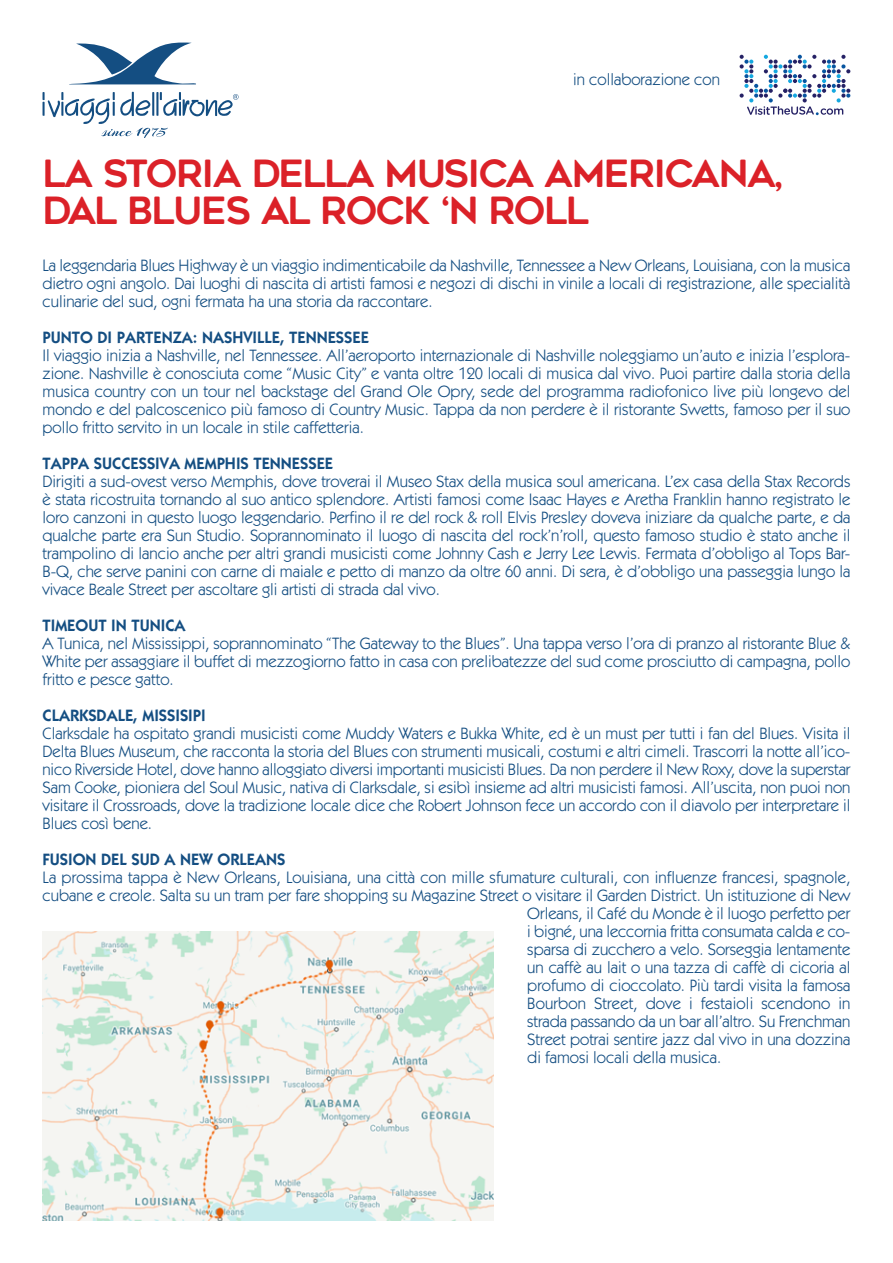
<style>
.page{position:relative;width:893px;height:1263px;background:#fff}
.page>*{position:absolute;margin:0;border:0;box-sizing:border-box;transform-origin:0 0}
.t1{font:37.5px/37.5px "Geometos Rounded";letter-spacing:-.04em;color:#db2128}
.t2{font:16.5px/18px "Itc Kabel LT";color:#144e82;text-align:justify}
.t3{font:600 16.5px "Itc Kabel LT";color:#144e82}
</style>
<div class="page">
<svg style="left:71px;top:43px;width:125px;height:41px"></svg>
<svg style="left:43px;top:92px;width:196px;height:46px"></svg>
<svg style="left:740px;top:55px;width:110px;height:60px"></svg>
<img style="left:43px;top:931px;width:450px;height:289px">
<p class="t2" style="left:573px;top:72px;width:148px">in collaborazione con</p>
<h1 class="t1" style="left:43px;top:155px;width:742px">LA STORIA DELLA MUSICA AMERICANA,<br>DAL BLUES AL ROCK ‘N ROLL</h1>
<p class="t2" style="left:43px;top:258px;width:809px">La leggendaria Blues Highway è un viaggio indimenticabile da Nashville, Tennessee a New Orleans, Louisiana, con la musica dietro ogni angolo. Dai luoghi di nascita di artisti famosi e negozi di dischi in vinile a locali di registrazione, alle specialità culinarie del sud, ogni fermata ha una storia da raccontare.</p>
<p class="t3" style="left:43px;top:332px;width:328px">PUNTO DI PARTENZA: NASHVILLE, TENNESSEE</p>
<p class="t2" style="left:43px;top:348px;width:809px">Il viaggio inizia a Nashville, nel Tennessee. All’aeroporto internazionale di Nashville noleggiamo un’auto e inizia l’esplora&shy;zione. Nashville è conosciuta come “Music City” e vanta oltre 120 locali di musica dal vivo. Puoi partire dalla storia della musica country con un tour nel backstage del Grand Ole Opry, sede del programma radiofonico live più longevo del mondo e del palcoscenico più famoso di Country Music. Tappa da non perdere è il ristorante Swetts, famoso per il suo pollo fritto servito in un locale in stile caffetteria.</p>
<p class="t3" style="left:43px;top:458px;width:292px">TAPPA SUCCESSIVA MEMPHIS TENNESSEE</p>
<p class="t2" style="left:43px;top:474px;width:809px">Dirigiti a sud-ovest verso Memphis, dove troverai il Museo Stax della musica soul americana. L’ex casa della Stax Records è stata ricostruita tornando al suo antico splendore. Artisti famosi come Isaac Hayes e Aretha Franklin hanno registrato le loro canzoni in questo luogo leggendario. Perfino il re del rock &amp; roll Elvis Presley doveva iniziare da qualche parte, e da qualche parte era Sun Studio. Soprannominato il luogo di nascita del rock’n’roll, questo famoso studio è stato anche il trampolino di lancio anche per altri grandi musicisti come Johnny Cash e Jerry Lee Lewis. Fermata d’obbligo al Tops Bar-B-Q, che serve panini con carne di maiale e petto di manzo da oltre 60 anni. Di sera, è d’obbligo una passeggia lungo la vivace Beale Street per ascoltare gli artisti di strada dal vivo.</p>
<p class="t3" style="left:43px;top:620px;width:145px">TIMEOUT IN TUNICA</p>
<p class="t2" style="left:43px;top:636px;width:809px">A Tunica, nel Mississippi, soprannominato “The Gateway to the Blues”. Una tappa verso l’ora di pranzo al ristorante Blue &amp; White per assaggiare il buffet di mezzogiorno fatto in casa con prelibatezze del sud come prosciutto di campagna, pollo fritto e pesce gatto.</p>
<p class="t3" style="left:43px;top:710px;width:165px">CLARKSDALE, MISSISIPI</p>
<p class="t2" style="left:43px;top:726px;width:809px">Clarksdale ha ospitato grandi musicisti come Muddy Waters e Bukka White, ed è un must per tutti i fan del Blues. Visita il Delta Blues Museum, che racconta la storia del Blues con strumenti musicali, costumi e altri cimeli. Trascorri la notte all’ico&shy;nico Riverside Hotel, dove hanno alloggiato diversi importanti musicisti Blues. Da non perdere il New Roxy, dove la superstar Sam Cooke, pioniera del Soul Music, nativa di Clarksdale, si esibì insieme ad altri musicisti famosi. All’uscita, non puoi non visitare il Crossroads, dove la tradizione locale dice che Robert Johnson fece un accordo con il diavolo per interpretare il Blues così bene.</p>
<p class="t3" style="left:43px;top:854px;width:244px">FUSION DEL SUD A NEW ORLEANS</p>
<p class="t2" style="left:43px;top:870px;width:809px">La prossima tappa è New Orleans, Louisiana, una città con mille sfumature culturali, con influenze francesi, spagnole,</p>
<p class="t2" style="left:43px;top:888px;width:809px">cubane e creole. Salta su un tram per fare shopping su Magazine Street o visitare il Garden District. Un istituzione di New</p>
<p class="t2" style="left:527px;top:906px;width:325px">Orleans, il Café du Monde è il luogo perfetto per</p>
<p class="t2" style="left:527px;top:924px;width:325px">i bigné, una leccornia fritta consumata calda e co-</p>
<p class="t2" style="left:527px;top:942px;width:325px">sparsa di zucchero a velo. Sorseggia lentamente</p>
<p class="t2" style="left:527px;top:960px;width:325px">un caffè au lait o una tazza di caffè di cicoria al</p>
<p class="t2" style="left:527px;top:978px;width:325px">profumo di cioccolato. Più tardi visita la famosa</p>
<p class="t2" style="left:527px;top:996px;width:325px">Bourbon Street, dove i festaioli scendono in</p>
<p class="t2" style="left:527px;top:1014px;width:325px">strada passando da un bar all’altro. Su Frenchman</p>
<p class="t2" style="left:527px;top:1032px;width:325px">Street potrai sentire jazz dal vivo in una dozzina</p>
<p class="t2" style="left:527px;top:1050px;width:195px">di famosi locali della musica.</p>
</div>
